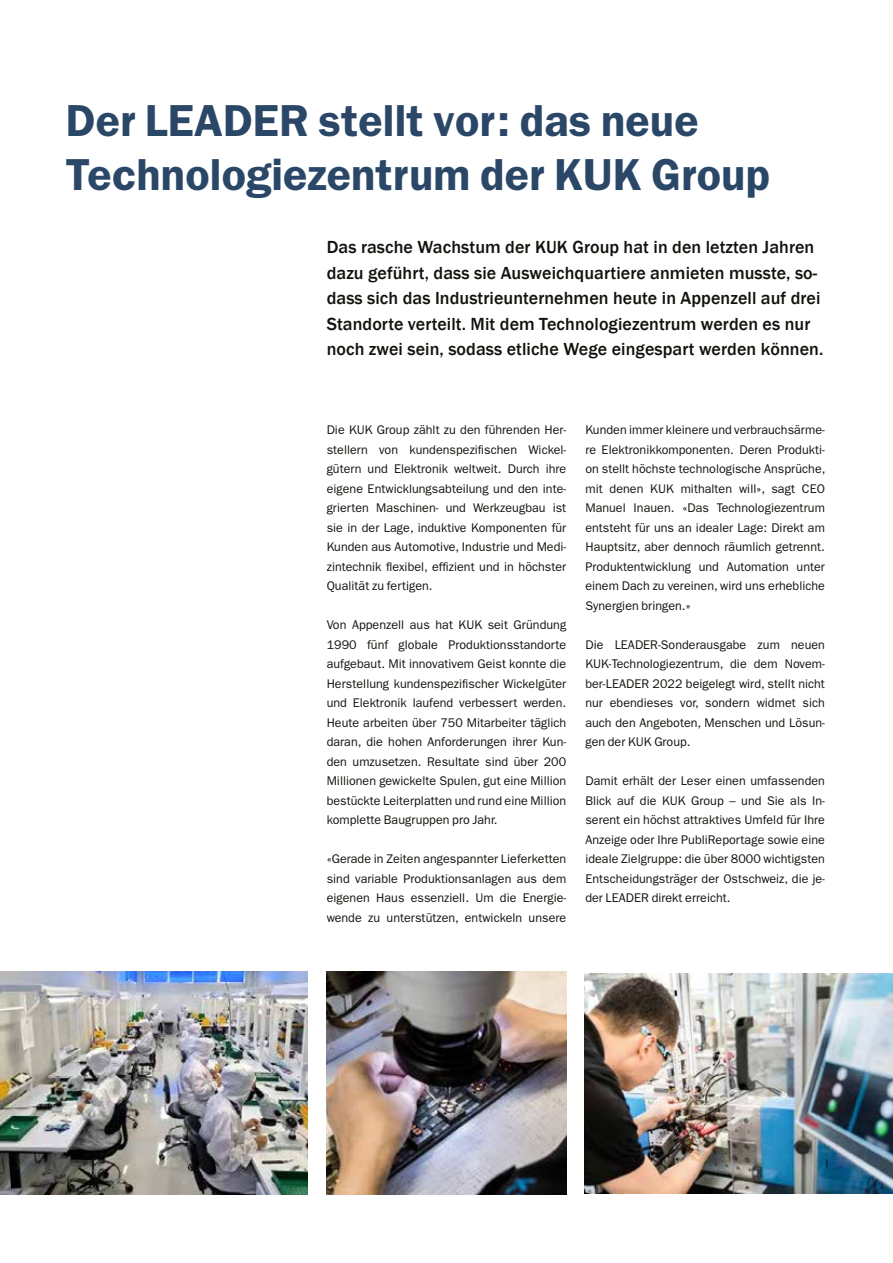
<style>
.page{position:relative;width:893px;height:1263px;background:#fff}
.page>*{position:absolute;margin:0;border:0;box-sizing:border-box;transform-origin:0 0}
.t1{font:600 45px/54px "ITC Franklin Gothic Std";letter-spacing:.005em;color:#2a4767}
.t2{font:500 18px/25.5px "Franklin Gothic";letter-spacing:.005em;color:#12120d}
.t3{font:12.6px/19.5px "ITC Franklin Gothic Std";letter-spacing:.005em;color:#12120d;text-align:justify}
</style>
<div class="page">
<img style="left:0;top:971px;width:308px;height:224px">
<img style="left:326px;top:971px;width:240px;height:224px">
<img style="left:585px;top:973px;width:308px;height:220px">
<h1 class="t1" style="left:66px;top:94px;width:705px">Der LEADER stellt vor: das neue<br>Technologiezentrum der KUK Group</h1>
<p class="t2" style="left:327px;top:235px;width:498px">Das rasche Wachstum der KUK Group hat in den letzten Jahren dazu geführt, dass sie Ausweichquartiere anmieten musste, so&shy;dass sich das Industrieunternehmen heute in Appenzell auf drei Standorte verteilt. Mit dem Technologiezentrum werden es nur noch zwei sein, sodass etliche Wege eingespart werden können.</p>
<p class="t3" style="left:327px;top:420px;width:241px">Die KUK Group zählt zu den führenden Her&shy;stellern von kundenspezifischen Wickel&shy;gütern und Elektronik weltweit. Durch ihre eigene Entwicklungsabteilung und den inte&shy;grierten Maschinen- und Werkzeugbau ist sie in der Lage, induktive Komponenten für Kunden aus Automotive, Industrie und Medi&shy;zintechnik flexibel, effizient und in höchster Qualität zu fertigen.</p>
<p class="t3" style="left:327px;top:615px;width:241px">Von Appenzell aus hat KUK seit Gründung 1990 fünf globale Produktionsstandorte aufgebaut. Mit innovativem Geist konnte die Herstellung kundenspezifischer Wickelgüter und Elektronik laufend verbessert werden.<br>Heute arbeiten über 750 Mitarbeiter täglich daran, die hohen Anforderungen ihrer Kun&shy;den umzusetzen. Resultate sind über 200<br>Millionen gewickelte Spulen, gut eine Million bestückte Leiterplatten und rund eine Million komplette Baugruppen pro Jahr.</p>
<p class="t3" style="left:327px;top:849px;width:241px">«Gerade in Zeiten angespannter Lieferketten sind variable Produktionsanlagen aus dem eigenen Haus essenziell. Um die Energie&shy;wende zu unterstützen, entwickeln unsere</p>
<p class="t3" style="left:585px;top:420px;width:242px">Kunden immer kleinere und verbrauchsärme&shy;re Elektronikkomponenten. Deren Produkti&shy;on stellt höchste technologische Ansprüche, mit denen KUK mithalten will», sagt CEO Manuel Inauen. «Das Technologiezentrum entsteht für uns an idealer Lage: Direkt am Hauptsitz, aber dennoch räumlich getrennt.<br>Produktentwicklung und Automation unter einem Dach zu vereinen, wird uns erhebliche Synergien bringen.»</p>
<p class="t3" style="left:585px;top:635px;width:241px">Die LEADER-Sonderausgabe zum neuen KUK-Technologiezentrum, die dem Novem&shy;ber-LEADER 2022 beigelegt wird, stellt nicht nur ebendieses vor, sondern widmet sich auch den Angeboten, Menschen und Lösun&shy;gen der KUK Group.</p>
<p class="t3" style="left:585px;top:771px;width:241px">Damit erhält der Leser einen umfassenden Blick auf die KUK Group – und Sie als In&shy;serent ein höchst attraktives Umfeld für Ihre Anzeige oder Ihre PubliReportage sowie eine ideale Zielgruppe: die über 8000 wichtigsten Entscheidungsträger der Ostschweiz, die je&shy;der LEADER direkt erreicht.</p>
</div>
